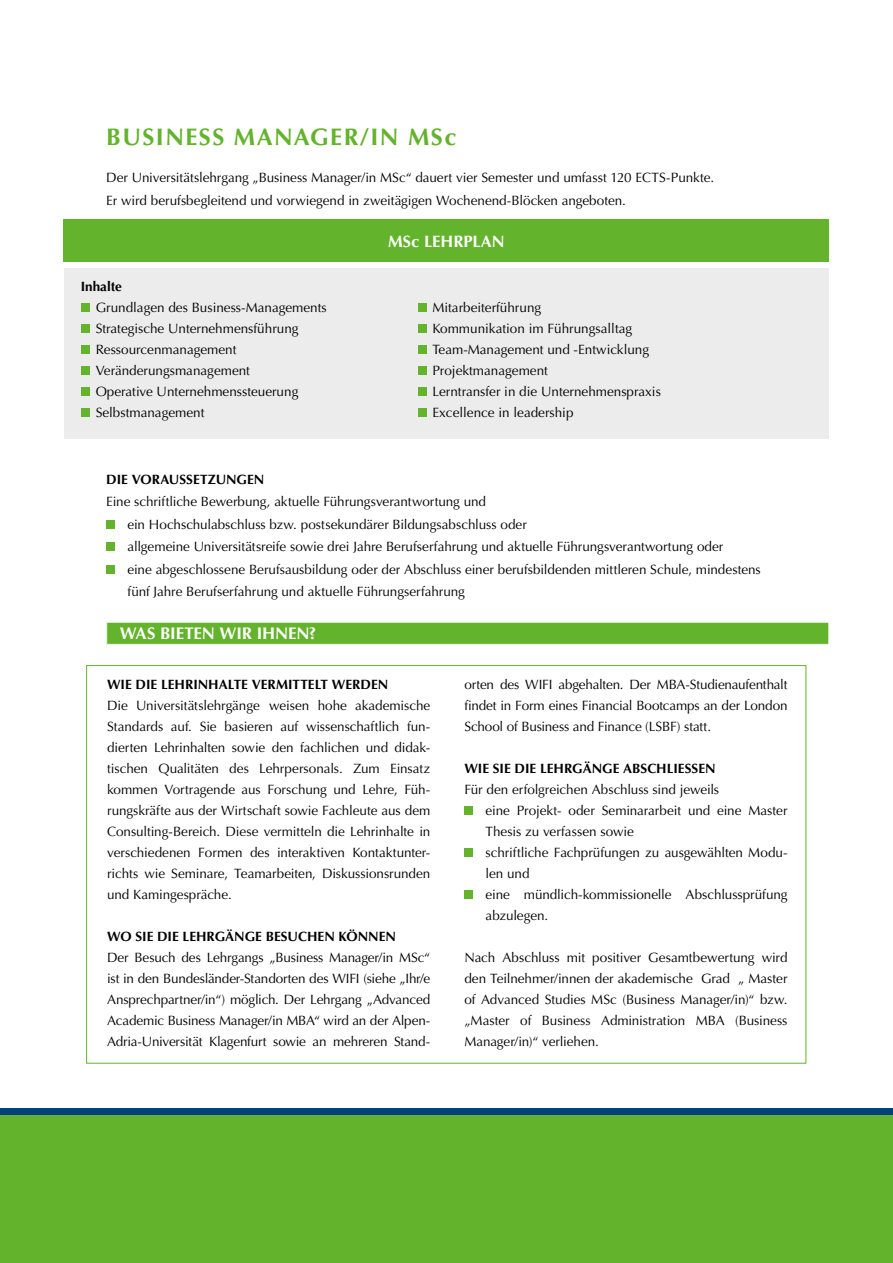
<style>
.page{position:relative;width:893px;height:1263px;background:#fff}
.page>*{position:absolute;margin:0;border:0;box-sizing:border-box;transform-origin:0 0}
.t1{font:700 24px "Optima LT Std";letter-spacing:.06em;color:#64b32c}
.t2{font:700 16.8px "Optima LT Std";letter-spacing:-.01em;color:#fff}
.t3{font:700 16.5px "Optima LT Std";color:#fff}
.t4{font:13.5px/21px "Optima LT Std";color:#000}
.t5{font:700 13.5px "Optima LT Std";color:#000}
</style>
<div class="page">
<div style="left:0;top:1111px;width:893px;height:152px;background:#64b32c"></div>
<div style="left:0;top:1108px;width:893px;height:7px;background:#00437c"></div>
<div style="left:64px;top:219px;width:765px;height:43px;background:#64b32c"></div>
<div style="left:64px;top:268px;width:365px;height:171px;background:#ececed"></div>
<div style="left:81px;top:303px;width:9px;height:9px;background:#64b32c"></div>
<div style="left:81px;top:324px;width:9px;height:9px;background:#64b32c"></div>
<div style="left:81px;top:345px;width:9px;height:9px;background:#64b32c"></div>
<div style="left:81px;top:366px;width:9px;height:9px;background:#64b32c"></div>
<div style="left:81px;top:387px;width:9px;height:9px;background:#64b32c"></div>
<div style="left:81px;top:408px;width:9px;height:9px;background:#64b32c"></div>
<div style="left:401px;top:268px;width:428px;height:171px;background:#ececed"></div>
<div style="left:418px;top:303px;width:8px;height:9px;background:#64b32c"></div>
<div style="left:418px;top:324px;width:8px;height:9px;background:#64b32c"></div>
<div style="left:418px;top:345px;width:8px;height:9px;background:#64b32c"></div>
<div style="left:418px;top:366px;width:8px;height:9px;background:#64b32c"></div>
<div style="left:418px;top:387px;width:8px;height:9px;background:#64b32c"></div>
<div style="left:418px;top:408px;width:8px;height:9px;background:#64b32c"></div>
<div style="left:106px;top:520px;width:9px;height:9px;background:#64b32c"></div>
<div style="left:106px;top:542px;width:9px;height:9px;background:#64b32c"></div>
<div style="left:106px;top:565px;width:9px;height:9px;background:#64b32c"></div>
<div style="left:464px;top:806px;width:9px;height:9px;background:#64b32c"></div>
<div style="left:464px;top:848px;width:9px;height:9px;background:#64b32c"></div>
<div style="left:464px;top:890px;width:9px;height:9px;background:#64b32c"></div>
<div style="left:107px;top:622px;width:722px;height:22px;background:#64b32c"></div>
<div style="left:106px;top:622px;width:723px;height:23px;border:1px solid #fff"></div>
<h1 class="t1" style="left:106px;top:123px;width:352px">BUSINESS MANAGER/IN MSc</h1>
<p class="t4" style="left:106px;top:166px;width:609px;line-height:22.5px">Der Universitätslehrgang „Business Manager/in MSc“ dauert vier Semester und umfasst 120 ECTS-Punkte.<br>Er wird berufsbegleitend und vorwiegend in zweitägigen Wochenend-Blöcken angeboten.</p>
<p class="t3" style="left:388px;top:232px;width:118px">MSc LEHRPLAN</p>
<p class="t5" style="left:81px;top:278px;width:43px">Inhalte</p>
<p class="t4" style="left:96px;top:297px;width:233px">Grundlagen des Business-Managements<br>Strategische Unternehmensführung<br>Ressourcenmanagement<br>Veränderungsmanagement<br>Operative Unternehmenssteuerung<br>Selbstmanagement</p>
<p class="t4" style="left:432px;top:297px;width:230px">Mitarbeiterführung<br>Kommunikation im Führungsalltag<br>Team-Management und -Entwicklung<br>Projektmanagement<br>Lerntransfer in die Unternehmenspraxis<br>Excellence in leadership</p>
<p class="t5" style="left:106px;top:471px;width:160px">DIE VORAUSSETZUNGEN</p>
<p class="t4" style="left:128px;top:490px;width:635px;line-height:22.5px;text-indent:-21px">Eine schriftliche Bewerbung, aktuelle Führungsverantwortung und<br>ein Hochschulabschluss bzw. postsekundärer Bildungsabschluss oder<br>allgemeine Universitätsreife sowie drei Jahre Berufserfahrung und aktuelle Führungsverantwortung oder<br>eine abgeschlossene Berufsausbildung oder der Abschluss einer berufsbildenden mittleren Schule, mindestens fünf Jahre Berufserfahrung und aktuelle Führungserfahrung</p>
<p class="t2" style="left:120px;top:624px;width:198px">WAS BIETEN WIR IHNEN?</p>
<p class="t5" style="left:107px;top:677px;width:283px">WIE DIE LEHRINHALTE VERMITTELT WERDEN</p>
<p class="t4" style="left:107px;top:695px;width:325px;text-align:justify">Die Universitätslehrgänge weisen hohe akademische Standards auf. Sie basieren auf wissenschaftlich fun&shy;dierten Lehrinhalten sowie den fachlichen und didak&shy;tischen Qualitäten des Lehrpersonals. Zum Einsatz kommen Vortragende aus Forschung und Lehre, Füh&shy;rungskräfte aus der Wirtschaft sowie Fachleute aus dem Consulting-Bereich. Diese vermitteln die Lehrinhalte in verschiedenen Formen des interaktiven Kontaktunter&shy;richts wie Seminare, Teamarbeiten, Diskussionsrunden und Kamingespräche.</p>
<p class="t5" style="left:107px;top:929px;width:290px">WO SIE DIE LEHRGÄNGE BESUCHEN KÖNNEN</p>
<p class="t4" style="left:107px;top:947px;width:325px;text-align:justify">Der Besuch des Lehrgangs „Business Manager/in MSc“ ist in den Bundesländer-Standorten des WIFI (siehe „Ihr/e Ansprechpartner/in“) möglich. Der Lehrgang „Advanced Academic Business Manager/in MBA“ wird an der Alpen-Adria-Universität Klagenfurt sowie an mehreren Stand-</p>
<p class="t4" style="left:464px;top:674px;width:325px;text-align:justify">orten des WIFI abgehalten. Der MBA-Studienaufenthalt findet in Form eines Financial Bootcamps an der London School of Business and Finance (LSBF) statt.</p>
<p class="t5" style="left:464px;top:761px;width:253px">WIE SIE DIE LEHRGÄNGE ABSCHLIESSEN</p>
<p class="t4" style="left:486px;top:779px;width:303px;text-indent:-21px">Für den erfolgreichen Abschluss sind jeweils<br>eine Projekt- oder Seminararbeit und eine Master Thesis zu verfassen sowie<br>schriftliche Fachprüfungen zu ausgewählten Modu&shy;len und<br>eine mündlich-kommissionelle Abschlussprüfung abzulegen.</p>
<p class="t4" style="left:464px;top:947px;width:325px;text-align:justify">Nach Abschluss mit positiver Gesamtbewertung wird den Teilnehmer/innen der akademische Grad „ Master of Advanced Studies MSc (Business Manager/in)“ bzw. „Master of Business Administration MBA (Business Manager/in)“ verliehen.</p>
</div>
